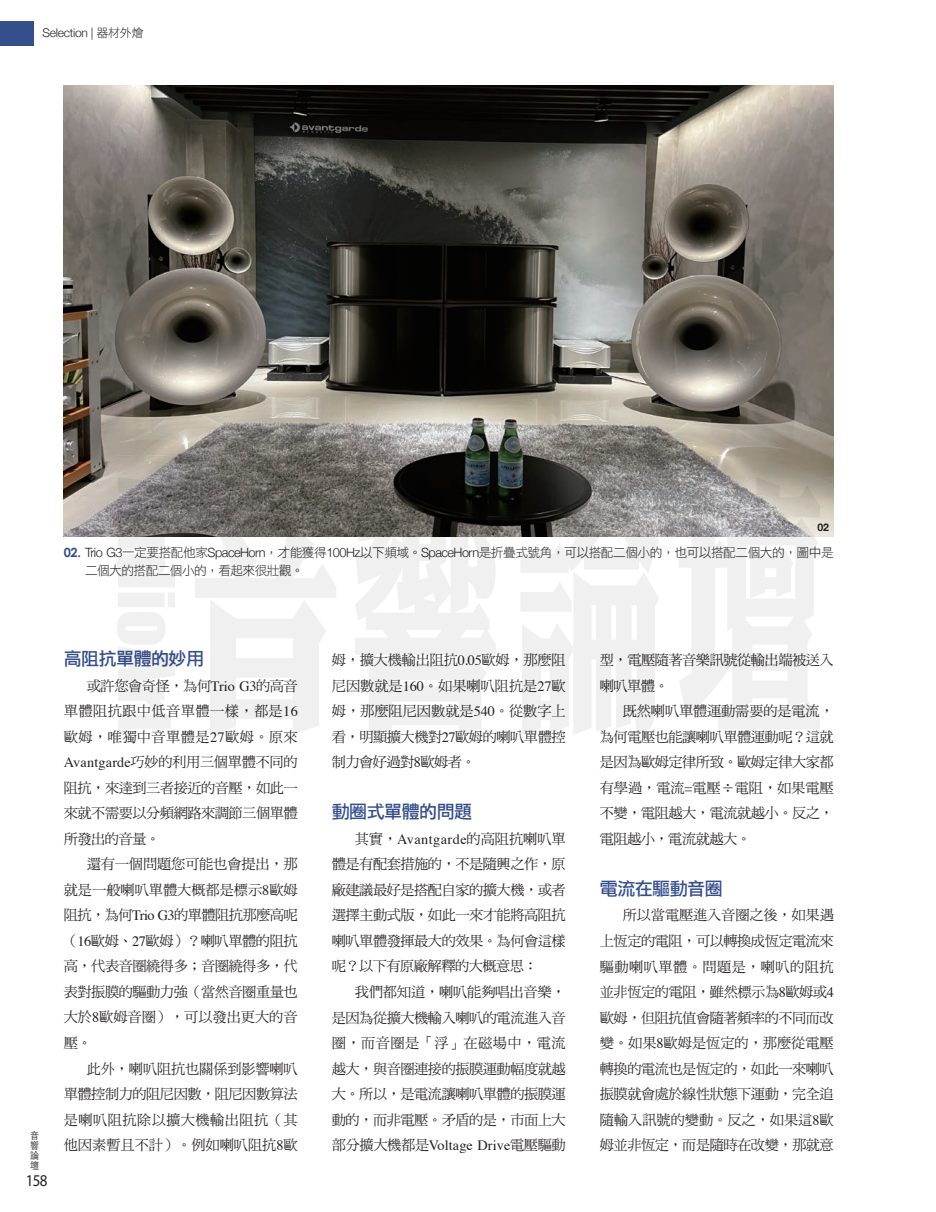
<style>
.page{position:relative;width:936px;height:1212px;background:#fff}
.page>*{position:absolute;margin:0;border:0;box-sizing:border-box;transform-origin:0 0}
.t1{font:18px "DF Li Hei Std W5";letter-spacing:-.03em;color:#354e8c}
.t2{font:16.5px "Myriad Pro";color:#231f20;scale:.91 1}
.t3{font:14.25px/25.5px "DF Ming Std W5";letter-spacing:-.035em;color:#231f20;text-align:justify}
.t4{font:14.25px "Times";letter-spacing:.01em;color:#231f20}
.t5{font:12.75px/18px "DF Li Hei Std W3";letter-spacing:-.04em;color:#231f20}
.t6{font:300 12px "Helvetica Neue";letter-spacing:-.02em;color:#231f20}
.t7{font:700 10.5px "Helvetica Neue";color:#231f20}
.t8{font:300 9.9px/10.2px "ST Heiti TC";color:#231f20;text-align:justify;scale:.91 1}
.s1{font-family:"DF Li Hei Std W3";font-weight:400}
.s2{font-family:"Century Gothic";font-weight:700;color:#354e8c}
.s3{font-family:"Helvetica Neue";font-weight:300}
.s4{font-family:"Times"}
.s5{font-family:"DF Ming Std W5"}
</style>
<div class="page">
<img style="left:64px;top:85px;width:769px;height:451px">
<div style="left:0;top:21px;width:33px;height:24px;background:#354e8c"></div>
<img style="left:117px;top:478px;width:702px;height:256px">
<p class="t6" style="left:43px;top:23px;width:103px">Selection | <span class="s1">器材外燴</span></p>
<p class="t7" style="left:817px;top:519px;width:13px">02</p>
<p class="t5" style="left:85px;top:544px;width:750px;text-indent:-21px"><span class="s2">02.</span> <span class="s3">Trio G3</span>一定要搭配他家<span class="s3">SpaceHorn</span>，才能獲得<span class="s3">100Hz</span>以下頻域。<span class="s3">SpaceHorn</span>是折疊式號角，可以搭配二個小的，也可以搭配二個大的，圖中是二個大的搭配二個小的，看起來很壯觀。</p>
<p class="t8" style="left:30px;top:1129px;width:11px">音響論壇</p>
<p class="t2" style="left:26px;top:1170px;width:25px">158</p>
<p class="t1" style="left:64px;top:649px;width:142px">高阻抗單體的妙用</p>
<p class="t3" style="left:64px;top:673px;width:235px;text-indent:23px">或許您會奇怪，為何<span class="s4">Trio G3</span>的高音單體阻抗跟中低音單體一樣，都是<span class="s4">16</span>歐姆，唯獨中音單體是<span class="s4">27</span>歐姆。原來<span class="s4">Avantgarde</span>巧妙的利用三個單體不同的阻抗，來達到三者接近的音壓，如此一來就不需要以分頻網路來調節三個單體所發出的音量。</p>
<p class="t3" style="left:64px;top:851px;width:235px;text-indent:23px">還有一個問題您可能也會提出，那就是一般喇叭單體大概都是標示<span class="s4">8</span>歐姆阻抗，為何<span class="s4">Trio G3</span>的單體阻抗那麼高呢（<span class="s4">16</span>歐姆、<span class="s4">27</span>歐姆）？喇叭單體的阻抗高，代表音圈繞得多；音圈繞得多，代表對振膜的驅動力強（當然音圈重量也大於<span class="s4">8</span>歐姆音圈），可以發出更大的音壓。</p>
<p class="t3" style="left:64px;top:1055px;width:235px;text-indent:23px">此外，喇叭阻抗也關係到影響喇叭單體控制力的阻尼因數，阻尼因數算法是喇叭阻抗除以擴大機輸出阻抗（其他因素暫且不計）。例如喇叭阻抗<span class="s4">8</span>歐</p>
<p class="t3" style="left:332px;top:647px;width:235px">姆，擴大機輸出阻抗<span class="s4">0.05</span>歐姆，那麼阻尼因數就是<span class="s4">160</span>。如果喇叭阻抗是<span class="s4">27</span>歐姆，那麼阻尼因數就是<span class="s4">540</span>。從數字上看，明顯擴大機對<span class="s4">27</span>歐姆的喇叭單體控制力會好過對<span class="s4">8</span>歐姆者。</p>
<p class="t1" style="left:332px;top:802px;width:142px">動圈式單體的問題</p>
<p class="t3" style="left:332px;top:826px;width:235px;text-indent:23px">其實，<span class="s4">Avantgarde</span>的高阻抗喇叭單體是有配套措施的，不是隨興之作，原廠建議最好是搭配自家的擴大機，或者選擇主動式版，如此一來才能將高阻抗喇叭單體發揮最大的效果。為何會這樣呢？以下有原廠解釋的大概意思：</p>
<p class="t3" style="left:332px;top:979px;width:235px;text-indent:23px">我們都知道，喇叭能夠唱出音樂，是因為從擴大機輸入喇叭的電流進入音圈，而音圈是「浮」在磁場中，電流越大，與音圈連接的振膜運動幅度就越大。所以，是電流讓喇叭單體的振膜運動的，而非電壓。矛盾的是，市面上大</p>
<p class="t4" style="left:332px;top:1132px;width:235px"><span class="s5">部分擴大機都是</span>Voltage Drive<span class="s5">電壓驅動</span></p>
<p class="t3" style="left:600px;top:647px;width:235px">型，電壓隨著音樂訊號從輸出端被送入喇叭單體。</p>
<p class="t3" style="left:600px;top:698px;width:235px;text-indent:23px">既然喇叭單體運動需要的是電流，為何電壓也能讓喇叭單體運動呢？這就是因為歐姆定律所致。歐姆定律大家都有學過，電流<span class="s4">=</span>電壓÷電阻，如果電壓不變，電阻越大，電流就越小。反之，電阻越小，電流就越大。</p>
<p class="t1" style="left:600px;top:879px;width:124px">電流在驅動音圈</p>
<p class="t3" style="left:600px;top:902px;width:235px;text-indent:23px">所以當電壓進入音圈之後，如果遇上恆定的電阻，可以轉換成恆定電流來驅動喇叭單體。問題是，喇叭的阻抗並非恆定的電阻，雖然標示為<span class="s4">8</span>歐姆或<span class="s4">4</span>歐姆，但阻抗值會隨著頻率的不同而改變。如果<span class="s4">8</span>歐姆是恆定的，那麼從電壓轉換的電流也是恆定的，如此一來喇叭振膜就會處於線性狀態下運動，完全追隨輸入訊號的變動。反之，如果這<span class="s4">8</span>歐姆並非恆定，而是隨時在改變，那就意</p>
</div>
